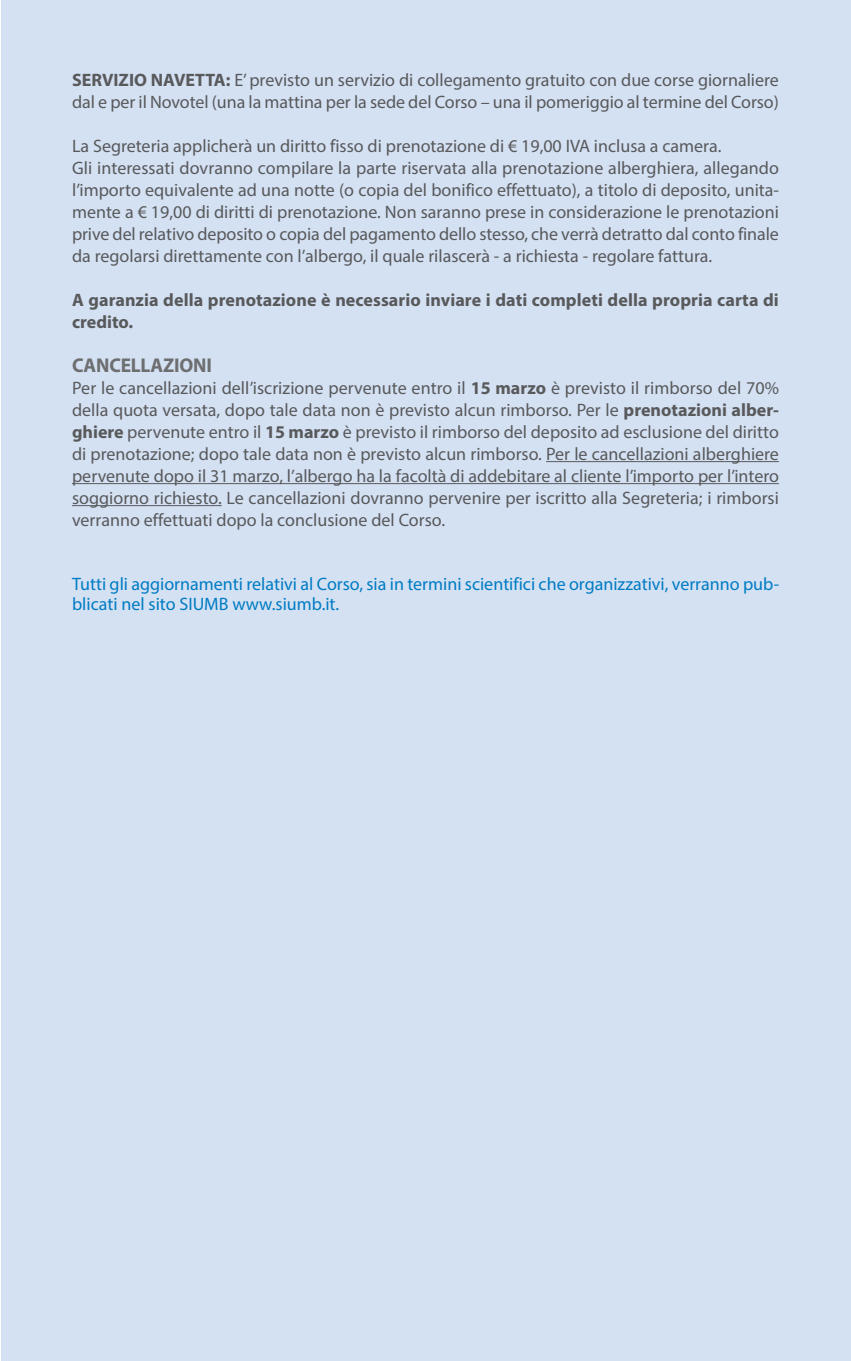
<style>
.page{position:relative;width:851px;height:1361px;background:#fff}
.page>*{position:absolute;margin:0;border:0;box-sizing:border-box;transform-origin:0 0}
.t1{font:700 20px "Myriad Pro";letter-spacing:-.01em;color:#6d6e70}
.t2{font:18px/22px "Myriad Pro";color:#58595b}
.t3{font:18px/20px "Myriad Pro";color:#007bc3}
.t4{font:700 18px/22px "Myriad Pro";letter-spacing:.005em;color:#58595b}
.s1{font-weight:700}
</style>
<div class="page">
<div style="left:1px;top:0;width:849px;height:1361px;background:#d4e1f3"></div>
<hr style="left:546px;top:461px;width:232px;height:1px;background:#58595b">
<hr style="left:72px;top:483px;width:706px;height:1px;background:#58595b">
<hr style="left:72px;top:505px;width:150px;height:1px;background:#58595b">
<p class="t2" style="left:72px;top:70px;width:708px"><span class="s1">SERVIZIO NAVETTA:</span> E’ previsto un servizio di collegamento gratuito con due corse giornaliere dal e per il Novotel (una la mattina per la sede del Corso – una il pomeriggio al termine del Corso)</p>
<p class="t2" style="left:72px;top:136px;width:708px">La Segreteria applicherà un diritto fisso di prenotazione di € 19,00 IVA inclusa a camera.<br>Gli interessati dovranno compilare la parte riservata alla prenotazione alberghiera, allegando l’importo equivalente ad una notte (o copia del bonifico effettuato), a titolo di deposito, unita&shy;mente a € 19,00 di diritti di prenotazione. Non saranno prese in considerazione le prenotazioni prive del relativo deposito o copia del pagamento dello stesso, che verrà detratto dal conto finale da regolarsi direttamente con l’albergo, il quale rilascerà - a richiesta - regolare fattura.</p>
<p class="t4" style="left:72px;top:290px;width:708px">A garanzia della prenotazione è necessario inviare i dati completi della propria carta di credito.</p>
<p class="t1" style="left:72px;top:357px;width:141px">CANCELLAZIONI</p>
<p class="t2" style="left:72px;top:378px;width:708px;text-align:justify">Per le cancellazioni dell’iscrizione pervenute entro il <span class="s1">15 marzo</span> è previsto il rimborso del 70% della quota versata, dopo tale data non è previsto alcun rimborso. Per le <span class="s1">prenotazioni alber&shy;ghiere</span> pervenute entro il <span class="s1">15 marzo</span> è previsto il rimborso del deposito ad esclusione del diritto di prenotazione; dopo tale data non è previsto alcun rimborso. Per le cancellazioni alberghiere pervenute dopo il 31 marzo, l’albergo ha la facoltà di addebitare al cliente l’importo per l’intero soggiorno richiesto. Le cancellazioni dovranno pervenire per iscritto alla Segreteria; i rimborsi verranno effettuati dopo la conclusione del Corso.</p>
<p class="t3" style="left:72px;top:575px;width:708px">Tutti gli aggiornamenti relativi al Corso, sia in termini scientifici che organizzativi, verranno pub&shy;blicati nel sito SIUMB www.siumb.it.</p>
</div>
